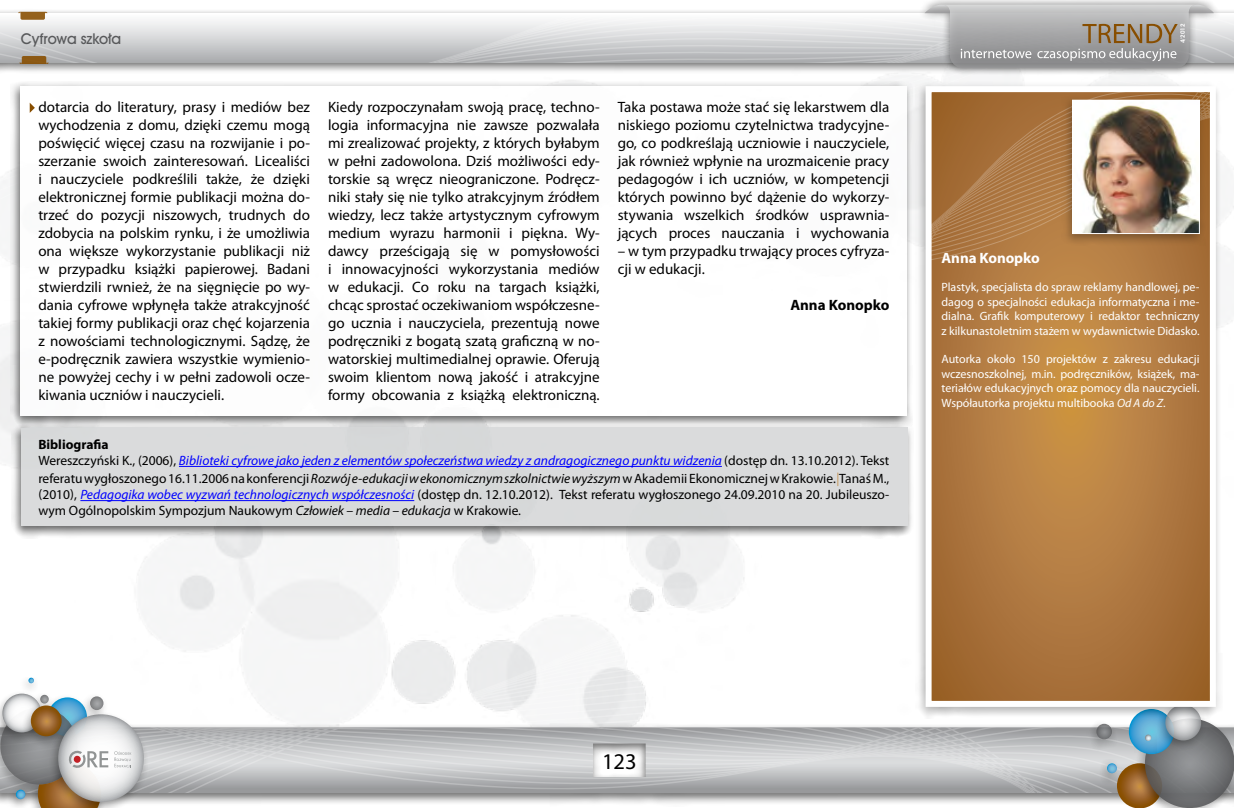
<style>
.page{position:relative;width:1234px;height:808px;background:#fff}
.page>*{position:absolute;margin:0;border:0;box-sizing:border-box;transform-origin:0 0}
.t1{font:22.5px "Myriad Pro";color:#000}
.Glowny_txt{font:15px/18px "Myriad Pro";color:#000;text-align:justify}
.t2{font:15px "Avant Garde Md PL";letter-spacing:-.01em;color:#58595b}
.Glowny_txt-2{font:700 15px "Myriad Pro";color:#000}
.t3{font:700 15px "Myriad Pro";letter-spacing:-.005em;color:#fff}
.Glowny_txt-3{font:13.5px/18px "Myriad Pro";color:#000}
.Glowny_txt-4{font:700 13.5px "Myriad Pro";color:#000}
.t4{font:12px/14.4px "Myriad Pro";letter-spacing:-.005em;color:#fff;text-align:justify}
.t5{font:6px "Avant Garde Dm PL";color:#fff}
.s1{font-style:italic;color:#00f}
.s2{font-style:italic}
</style>
<div class="page">
<svg style="left:139px;top:539px;width:605px;height:184px;fill:#f6f7f7"></svg>
<div style="left:0;top:723px;width:1233px;height:83px;background:#000;opacity:.75"></div>
<svg style="left:150px;top:727px;width:983px;height:65px;background:#bec0c1"></svg>
<div style="left:0;top:8px;width:1233px;height:66px;background:#000;opacity:.75"></div>
<div style="left:917px;top:0;width:303px;height:76px;background:#000;opacity:.61"></div>
<svg style="left:0;top:5px;width:1233px;height:63px"></svg>
<div style="left:11px;top:423px;width:902px;height:116px;background:#000;opacity:.75"></div>
<div style="left:22px;top:428px;width:885px;height:98px;background:#dadbdc"></div>
<div style="left:10px;top:81px;width:902px;height:347px;background:#000;opacity:.75"></div>
<div style="left:21px;top:86px;width:885px;height:329px;background:#fff"></div>
<hr style="left:179px;top:466px;width:542px;height:1px;background:#00f">
<hr style="left:80px;top:500px;width:334px;height:1px;background:#00f">
<svg style="left:837px;top:473px;width:1px;height:13px"></svg>
<div style="left:1133px;top:713px;width:100px;height:95px;background:#000;opacity:.34"></div>
<svg style="left:1144px;top:718px;width:89px;height:90px;background:#757779"></svg>
<div style="left:1096px;top:759px;width:26px;height:26px;background:#000;opacity:.32"></div>
<svg style="left:1106px;top:763px;width:55px;height:45px;background:#997f5f"></svg>
<div style="left:1085px;top:719px;width:32px;height:32px;background:#000;opacity:.34"></div>
<svg style="left:1096px;top:724px;width:15px;height:15px"></svg>
<svg style="left:1128px;top:709px;width:45px;height:45px"></svg>
<div style="left:1154px;top:700px;width:53px;height:52px;background:#000;opacity:.32"></div>
<svg style="left:1165px;top:705px;width:35px;height:35px"></svg>
<div style="left:1134px;top:731px;width:22px;height:22px;background:#000;opacity:.32"></div>
<svg style="left:1144px;top:734px;width:7px;height:7px"></svg>
<svg style="left:48px;top:697px;width:39px;height:39px"></svg>
<div style="left:0;top:703px;width:83px;height:93px;background:#000;opacity:.34"></div>
<svg style="left:0;top:707px;width:77px;height:77px"></svg>
<div style="left:28px;top:759px;width:79px;height:49px;background:#000;opacity:.33"></div>
<div style="left:48px;top:710px;width:102px;height:98px;background:#000;opacity:.32"></div>
<div style="left:6px;top:786px;width:25px;height:22px;background:#000;opacity:.33"></div>
<svg style="left:16px;top:790px;width:9px;height:9px"></svg>
<div style="left:80px;top:692px;width:29px;height:30px;background:#000;opacity:.34"></div>
<svg style="left:90px;top:696px;width:13px;height:14px"></svg>
<div style="left:18px;top:677px;width:22px;height:18px;background:#fafafa"></div>
<svg style="left:28px;top:678px;width:6px;height:5px"></svg>
<div style="left:0;top:689px;width:47px;height:55px;background:#000;opacity:.32"></div>
<svg style="left:2px;top:694px;width:39px;height:38px"></svg>
<div style="left:21px;top:701px;width:47px;height:47px;background:#000;opacity:.32"></div>
<svg style="left:31px;top:705px;width:31px;height:31px"></svg>
<svg style="left:38px;top:714px;width:106px;height:94px"></svg>
<svg style="left:30px;top:103px;width:5px;height:10px"></svg>
<div style="left:914px;top:81px;width:307px;height:638px;background:#000;opacity:.31"></div>
<svg style="left:932px;top:564px;width:276px;height:136px;background:#a66f38"></svg>
<svg style="left:932px;top:548px;width:276px;height:16px;background:#af783f"></svg>
<svg style="left:932px;top:533px;width:276px;height:15px;background:#b07940"></svg>
<svg style="left:932px;top:518px;width:276px;height:15px;background:#b27b41"></svg>
<svg style="left:932px;top:502px;width:276px;height:16px;background:#b37c42"></svg>
<svg style="left:932px;top:487px;width:276px;height:15px;background:#b47d42"></svg>
<svg style="left:932px;top:472px;width:276px;height:15px;background:#b67e43"></svg>
<svg style="left:932px;top:456px;width:276px;height:16px;background:#b77f43"></svg>
<svg style="left:932px;top:441px;width:276px;height:15px;background:#b88043"></svg>
<svg style="left:932px;top:425px;width:276px;height:16px;background:#b98142"></svg>
<svg style="left:932px;top:410px;width:276px;height:15px;background:#b98242"></svg>
<svg style="left:932px;top:395px;width:276px;height:15px;background:#ba8242"></svg>
<svg style="left:932px;top:379px;width:276px;height:16px;background:#b98242"></svg>
<svg style="left:932px;top:364px;width:276px;height:15px;background:#b98242"></svg>
<svg style="left:932px;top:349px;width:276px;height:15px;background:#b88142"></svg>
<svg style="left:932px;top:333px;width:276px;height:16px;background:#b88043"></svg>
<svg style="left:932px;top:318px;width:276px;height:15px;background:#b67f43"></svg>
<svg style="left:932px;top:302px;width:276px;height:16px;background:#b57e43"></svg>
<svg style="left:932px;top:287px;width:276px;height:15px;background:#b47d42"></svg>
<svg style="left:932px;top:279px;width:276px;height:8px;background:#b37c42"></svg>
<svg style="left:932px;top:272px;width:276px;height:7px;background:#b27b42"></svg>
<svg style="left:932px;top:93px;width:276px;height:176px;background:#ab753f"></svg>
<div style="left:925px;top:86px;width:290px;height:621px;border:6px solid #fff"></div>
<div style="left:1061px;top:95px;width:144px;height:151px;background:#000;opacity:.31"></div>
<img style="left:1073px;top:102px;width:124px;height:130px">
<div style="left:1071px;top:100px;width:128px;height:134px;border:1px solid #fff"></div>
<p class="t2" style="left:21px;top:29px;width:102px">Cyfrowa szkoła</p>
<p class="t5" style="left:1178px;top:43px;width:21px;rotate:-90deg">4/2012</p>
<p class="Glowny_txt" style="left:38px;top:98px;width:273px">dotarcia do literatury, prasy i mediów bez wychodzenia z domu, dzięki czemu mogą poświęcić więcej czasu na rozwijanie i po&shy;szerzanie swoich zainteresowań. Licealiści i nauczyciele podkreślili także, że dzięki elektronicznej formie publikacji można do&shy;trzeć do pozycji niszowych, trudnych do zdobycia na polskim rynku, i że umożliwia ona większe wykorzystanie publikacji niż w przypadku książki papierowej. Badani stwierdzili rwnież, że na sięgnięcie po wy&shy;dania cyfrowe wpłynęła także atrakcyjność takiej formy publikacji oraz chęć kojarzenia z nowościami technologicznymi. Sądzę, że e-podręcznik zawiera wszystkie wymienio&shy;ne powyżej cechy i w pełni zadowoli ocze&shy;kiwania uczniów i nauczycieli.</p>
<p class="Glowny_txt" style="left:328px;top:98px;width:273px">Kiedy rozpoczynałam swoją pracę, techno&shy;logia informacyjna nie zawsze pozwalała mi zrealizować projekty, z których byłabym w pełni zadowolona. Dziś możliwości edy&shy;torskie są wręcz nieograniczone. Podręcz&shy;niki stały się nie tylko atrakcyjnym źródłem wiedzy, lecz także artystycznym cyfrowym medium wyrazu harmonii i piękna. Wy&shy;dawcy prześcigają się w pomysłowości i innowacyjności wykorzystania mediów w edukacji. Co roku na targach książki, chcąc sprostać oczekiwaniom współczesne&shy;go ucznia i nauczyciela, prezentują nowe podręczniki z bogatą szatą graficzną w no&shy;watorskiej multimedialnej oprawie. Oferują swoim klientom nową jakość i atrakcyjne formy obcowania z książką elektroniczną.</p>
<p class="Glowny_txt" style="left:617px;top:98px;width:273px">Taka postawa może stać się lekarstwem dla niskiego poziomu czytelnictwa tradycyjne&shy;go, co podkreślają uczniowie i nauczyciele, jak również wpłynie na urozmaicenie pracy pedagogów i ich uczniów, w kompetencji których powinno być dążenie do wykorzy&shy;stywania wszelkich środków usprawnia&shy;jących proces nauczania i wychowania</p>
<p class="Glowny_txt" style="left:617px;top:242px;width:273px">– w tym przypadku trwający proces cyfryza&shy;cji w edukacji.</p>
<p class="Glowny_txt-2" style="left:790px;top:295px;width:100px">Anna Konopko</p>
<p class="Glowny_txt-4" style="left:38px;top:435px;width:72px">Bibliografia</p>
<p class="Glowny_txt-3" style="left:38px;top:451px;width:852px">Wereszczyński K., (2006), <span class="s1">Biblioteki cyfrowe jako jeden z elementów społeczeństwa wiedzy z andragogicznego punktu widzenia</span> (dostęp dn. 13.10.2012). Tekst referatu wygłoszonego 16.11.2006 na konferencji <span class="s2">Rozwój e-edukacji w ekonomicznym szkolnictwie wyższym</span> w Akademii Ekonomicznej w Krakowie. Tanaś M.,</p>
<p class="Glowny_txt-3" style="left:38px;top:486px;width:852px;line-height:16.2px">(2010), <span class="s1">Pedagogika wobec wyzwań technologicznych współczesności</span> (dostęp dn. 12.10.2012). Tekst referatu wygłoszonego 24.09.2010 na 20. Jubileuszo&shy;wym Ogólnopolskim Sympozjum Naukowym <span class="s2">Człowiek – media – edukacja</span> w Krakowie.</p>
<p class="t3" style="left:941px;top:248px;width:100px">Anna Konopko</p>
<p class="t4" style="left:941px;top:280px;width:259px">Plastyk, specjalista do spraw reklamy handlowej, pe&shy;dagog o specjalności edukacja informatyczna i me&shy;dialna. Grafik komputerowy i redaktor techniczny z kilkunastoletnim stażem w wydawnictwie Didasko.</p>
<p class="t4" style="left:941px;top:352px;width:259px">Autorka około 150 projektów z zakresu edukacji wczesnoszkolnej, m.in. podręczników, książek, ma&shy;teriałów edukacyjnych oraz pomocy dla nauczycieli.<br>Współautorka projektu multibooka <span class="s2">Od A do Z</span>.</p>
<h1 class="t1" style="left:602px;top:747px;width:36px">123</h1>
</div>
